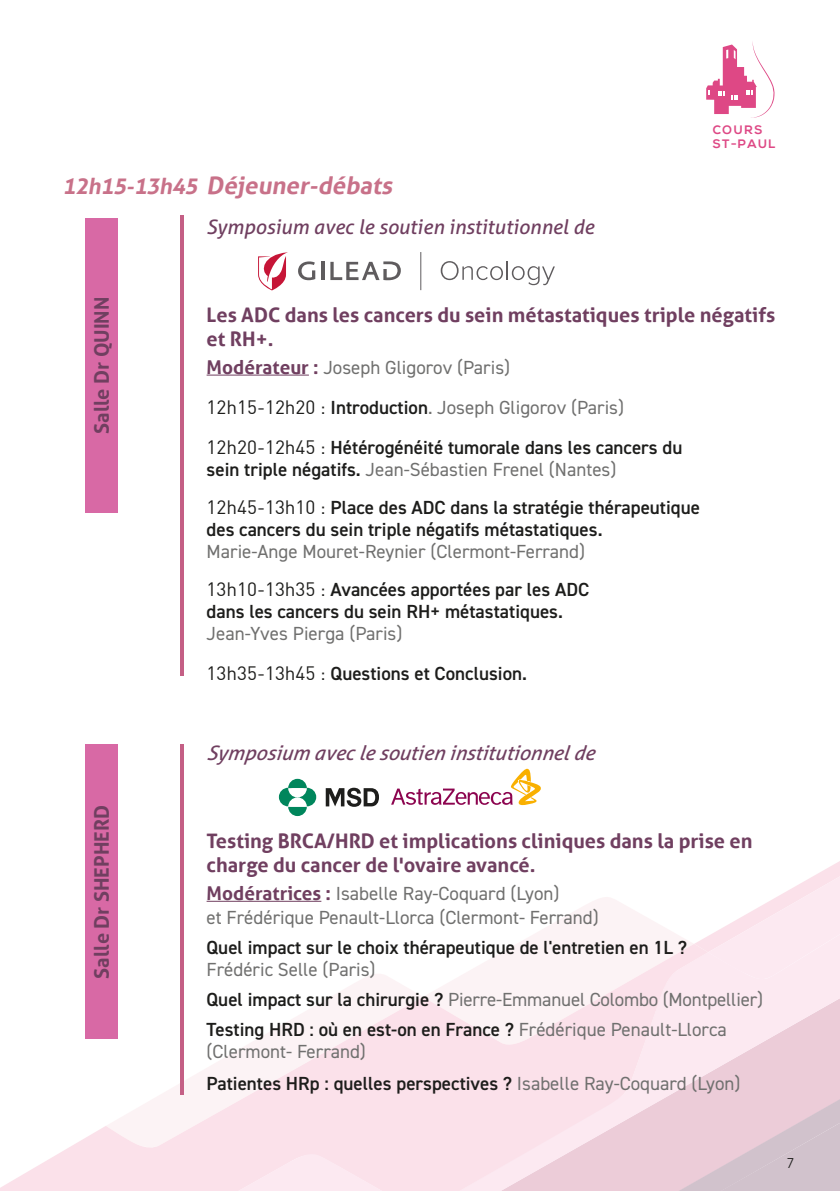
<style>
.page{position:relative;width:840px;height:1191px;background:#fff}
.page>*{position:absolute;margin:0;border:0;box-sizing:border-box;transform-origin:0 0}
.t1{font:italic 700 24px "Aller";color:#c87189}
.t2{font:700 20px/24px "Aller";color:#703f60}
.t3{font:italic 20px "Aller";color:#703f60}
.t4{font:19px/30px "DIN2014";color:#70706f}
.t5{font:600 19px/40px "DIN2014";color:#1d1d1b}
.t6{font:13.4px "ITC Avant Garde Pro";color:#1d1d1b}
.t7{font:700 12.2px/14.6px "Nexa";letter-spacing:.125em;color:#de4885}
.s1{font-size:22px}
.s2{font-family:"Aller";font-weight:700;color:#703f60}
.s3{font-weight:400;color:#70706f}
.s4{font-family:"DIN";font-weight:400}
.s5{font-family:"DIN";color:#1d1d1b}
.s6{font-weight:600;color:#1d1d1b}
</style>
<div class="page">
<svg style="left:555px;top:897px;width:101px;height:26px;fill:#fcf3f5"></svg>
<svg style="left:731px;top:862px;width:108px;height:61px"></svg>
<svg style="left:520px;top:923px;width:319px;height:84px;fill:#fce9f1"></svg>
<svg style="left:117px;top:943px;width:590px;height:64px"></svg>
<svg style="left:117px;top:1007px;width:722px;height:106px;fill:#fbe1ea"></svg>
<svg style="left:373px;top:1089px;width:466px;height:24px;fill:#fbe1ea"></svg>
<svg style="left:0;top:1113px;width:839px;height:78px"></svg>
<hr style="left:206px;top:374px;width:103px;height:1px;background:#703f60">
<hr style="left:206px;top:900px;width:115px;height:1px;background:#703f60">
<div style="left:85px;top:218px;width:32px;height:295px;background:#d869a5"></div>
<div style="left:85px;top:744px;width:32px;height:295px;background:#d869a5"></div>
<svg style="left:440px;top:261px;width:114px;height:24px"></svg>
<svg style="left:298px;top:261px;width:17px;height:19px"></svg>
<hr style="left:321px;top:262px;width:3px;height:18px;background:#5f5c5e">
<svg style="left:330px;top:261px;width:70px;height:19px"></svg>
<svg style="left:258px;top:252px;width:29px;height:38px"></svg>
<hr style="left:420px;top:252px;width:1px;height:38px;background:#5f5c5e">
<hr style="left:180px;top:216px;width:3px;height:460px;background:#c45f85">
<hr style="left:180px;top:744px;width:3px;height:350px;background:#c45f85">
<svg style="left:391px;top:769px;width:149px;height:36px"></svg>
<div style="left:279px;top:787px;width:18px;height:19px;background:#00865c;border-radius:50%"></div>
<div style="left:297px;top:787px;width:19px;height:19px;background:#00865c;border-radius:50%"></div>
<svg style="left:288px;top:779px;width:18px;height:37px"></svg>
<svg style="left:325px;top:787px;width:54px;height:20px"></svg>
<svg style="left:706px;top:42px;width:68px;height:76px"></svg>
<p class="t1" style="left:62px;top:170px;width:336px"><span class="s1">12h15-13h45</span> Déjeuner-débats</p>
<p class="t3" style="left:206px;top:214px;width:389px">Symposium avec le soutien institutionnel de</p>
<p class="t7" style="left:712px;top:123px;width:64px">COURS<br>ST-PAUL</p>
<p class="t2" style="left:89px;top:434px;width:138px;rotate:-90deg">Salle Dr QUINN</p>
<p class="t2" style="left:206px;top:302px;width:570px">Les ADC dans les cancers du sein métastatiques triple négatifs et RH+.</p>
<p class="t5" style="left:206px;top:347px;width:477px"><span class="s2">Modérateur :</span> <span class="s3">Joseph Gligorov (Paris)<br></span><span class="s4">12h15-12h20 :</span> Introduction<span class="s3">. Joseph Gligorov (Paris)<br></span><span class="s4">12h20-12h45 :</span> Hétérogénéité tumorale dans les cancers du</p>
<p class="t5" style="left:206px;top:450px;width:494px;line-height:38px">sein triple négatifs. <span class="s3">Jean-Sébastien Frenel (Nantes)<br></span><span class="s4">12h45-13h10 :</span> Place des ADC dans la stratégie thérapeutique</p>
<p class="t5" style="left:206px;top:509px;width:397px">des cancers du sein triple négatifs métastatiques.</p>
<p class="t4" style="left:206px;top:532px;width:384px;line-height:38px">Marie-Ange Mouret-Reynier (Clermont-Ferrand)<br><span class="s5">13h10-13h35 :</span> <span class="s6">Avancées apportées par les ADC</span></p>
<p class="t5" style="left:206px;top:591px;width:358px">dans les cancers du sein RH+ métastatiques.</p>
<p class="t4" style="left:206px;top:613px;width:322px;line-height:40px">Jean-Yves Pierga (Paris)<br><span class="s5">13h35-13h45 :</span> <span class="s6">Questions et Conclusion.</span></p>
<p class="t2" style="left:89px;top:978px;width:175px;rotate:-90deg">Salle Dr SHEPHERD</p>
<p class="t3" style="left:206px;top:740px;width:392px">Symposium avec le soutien institutionnelde</p>
<p class="t2" style="left:206px;top:828px;width:547px">Testing BRCA/HRD et implications cliniques dans la prise en charge du cancer de l'ovaire avancé.</p>
<p class="t4" style="left:206px;top:881px;width:393px;line-height:24px"><span class="s2">Modératrices :</span> Isabelle Ray-Coquard (Lyon)<br>et Frédérique Penault-Llorca (Clermont- Ferrand)</p>
<p class="t5" style="left:206px;top:927px;width:481px">Quel impact sur le choix thérapeutique de l'entretien en 1L ?</p>
<p class="t4" style="left:206px;top:954px;width:557px">Frédéric Selle (Paris)<br><span class="s6">Quel impact sur la chirurgie ?</span> Pierre-Emmanuel Colombo (Montpellier)<br><span class="s6">Testing HRD : où en est-on en France ?</span> Frédérique Penault-Llorca</p>
<p class="t4" style="left:206px;top:1035px;width:535px;line-height:32px">(Clermont- Ferrand)<br><span class="s6">Patientes HRp : quelles perspectives ?</span> Isabelle Ray-Coquard (Lyon)</p>
<p class="t6" style="left:786px;top:1154px;width:9px">7</p>
</div>
